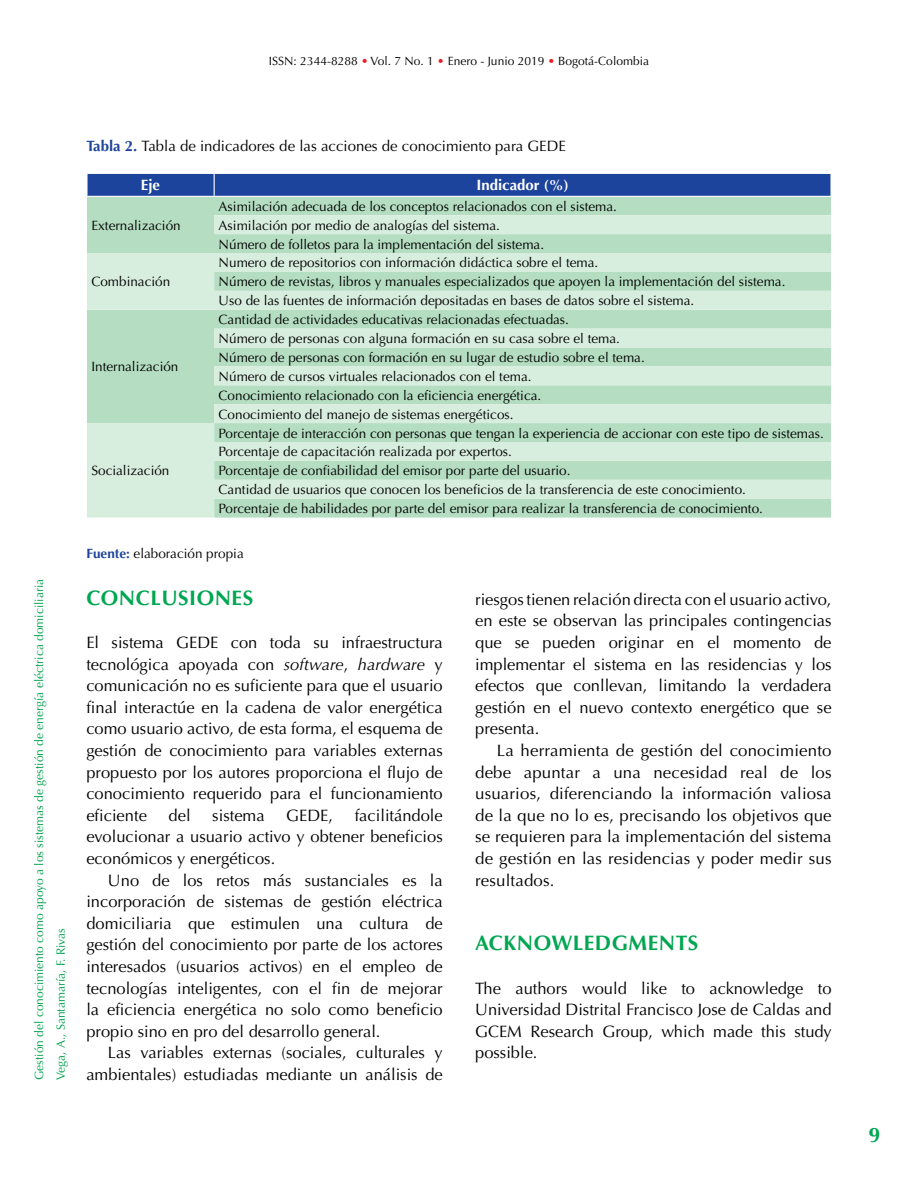
<style>
.page{position:relative;width:918px;height:1188px;background:#fff}
.page>*{position:absolute;margin:0;border:0;box-sizing:border-box;transform-origin:0 0}
.t1{font:700 21px "Optima LT Std";letter-spacing:.025em;color:#00a651}
.t2{font:16.5px/21.6px "Optima LT Std";color:#000;text-align:justify}
.t3{font:15px "Optima LT Std";color:#000}
.t4{font:700 15px "Optima LT Std";color:#fff}
.t5{font:13.5px/18.9px "Optima LT Std";color:#000}
.t6{font:12px/21.6px "Optima LT Std";color:#00a14b}
.t7{font:12px "Optima LT Std";color:#000}
.s1{color:#ed1d24}
.s2{font-weight:700;color:#1d449c}
.s3{font-style:italic}
</style>
<div class="page">
<div style="left:87px;top:197px;width:744px;height:18px;background:#b4ddc1"></div>
<svg style="left:87px;top:215px;width:744px;height:303px;background:#c6e5cf"></svg>
<div style="left:88px;top:174px;width:742px;height:22px;background:#1d449c"></div>
<p class="t7" style="left:269px;top:54px;width:382px">ISSN: 2344-8288 <span class="s1">•</span> Vol. 7 No. 1 <span class="s1">•</span> Enero - Junio 2019 <span class="s1">•</span> Bogotá-Colombia</p>
<p class="t6" style="left:29px;top:1080px;width:503px;rotate:-90deg">Gestión del conocimiento como apoyo a los sistemas de gestión de energía eléctrica domiciliaria<br>Vega, A., Santamaría, F. Rivas</p>
<p class="t3" style="left:86px;top:137px;width:481px"><span class="s2">Tabla 2.</span> Tabla de indicadores de las acciones de conocimiento para GEDE</p>
<p class="t4" style="left:141px;top:177px;width:21px">Eje</p>
<p class="t4" style="left:476px;top:177px;width:94px">Indicador (%)</p>
<p class="t5" style="left:91px;top:216px;width:91px">Externalización</p>
<p class="t5" style="left:219px;top:197px;width:400px">Asimilación adecuada de los conceptos relacionados con el sistema.<br>Asimilación por medio de analogías del sistema.<br>Número de folletos para la implementación del sistema.</p>
<p class="t5" style="left:91px;top:273px;width:80px">Combinación</p>
<p class="t5" style="left:91px;top:358px;width:89px">Internalización</p>
<p class="t5" style="left:219px;top:254px;width:568px">Numero de repositorios con información didáctica sobre el tema.<br>Número de revistas, libros y manuales especializados que apoyen la implementación del sistema.<br>Uso de las fuentes de información depositadas en bases de datos sobre el sistema.</p>
<p class="t5" style="left:219px;top:310px;width:428px">Cantidad de actividades educativas relacionadas efectuadas.<br>Número de personas con alguna formación en su casa sobre el tema.<br>Número de personas con formación en su lugar de estudio sobre el tema.<br>Número de cursos virtuales relacionados con el tema.<br>Conocimiento relacionado con la eficiencia energética.<br>Conocimiento del manejo de sistemas energéticos.</p>
<p class="t5" style="left:219px;top:424px;width:607px">Porcentaje de interacción con personas que tengan la experiencia de accionar con este tipo de sistemas.<br>Porcentaje de capacitación realizada por expertos.<br>Porcentaje de confiabilidad del emisor por parte del usuario.<br>Cantidad de usuarios que conocen los beneficios de la transferencia de este conocimiento.<br>Porcentaje de habilidades por parte del emisor para realizar la transferencia de conocimiento.</p>
<p class="t5" style="left:86px;top:544px;width:159px"><span class="s2">Fuente:</span> elaboración propia</p>
<p class="t5" style="left:91px;top:461px;width:80px">Socialización</p>
<p class="t1" style="left:86px;top:585px;width:168px">CONCLUSIONES</p>
<p class="t2" style="left:86px;top:632px;width:358px">El sistema GEDE con toda su infraestructura tecnológica apoyada con <span class="s3">software</span>, <span class="s3">hardware</span> y comunicación no es suficiente para que el usuario final interactúe en la cadena de valor energética como usuario activo, de esta forma, el esquema de gestión de conocimiento para variables externas propuesto por los autores proporciona el flujo de conocimiento requerido para el funcionamiento eficiente</p>
<p class="t2" style="left:86px;top:805px;width:358px;text-indent:268px">facilitándole evolucionar a usuario activo y obtener beneficios económicos y energéticos.</p>
<p class="t2" style="left:86px;top:869px;width:358px;text-indent:22px">Uno de los retos más sustanciales es la incorporación de sistemas de gestión eléctrica domiciliaria que estimulen una cultura de gestión del conocimiento por parte de los actores interesados (usuarios activos) en el empleo de tecnologías inteligentes, con el fin de mejorar la eficiencia energética no solo como beneficio propio sino en pro del desarrollo general.</p>
<p class="t2" style="left:86px;top:1042px;width:358px;text-align:right">Las variables externas (sociales, culturales y ambientales) estudiadas mediante un análisis de</p>
<p class="t2" style="left:169px;top:805px;width:24px">del</p>
<p class="t2" style="left:212px;top:805px;width:54px">sistema</p>
<p class="t2" style="left:286px;top:805px;width:48px">GEDE,</p>
<p class="t2" style="left:475px;top:589px;width:358px">riesgos tienen relación directa con el usuario activo, en este se observan las principales contingencias que se pueden originar en el momento de implementar el sistema en las residencias y los efectos que conllevan, limitando la verdadera gestión en el nuevo contexto energético que se presenta.</p>
<p class="t2" style="left:475px;top:740px;width:358px;text-indent:22px">La herramienta de gestión del conocimiento debe apuntar a una necesidad real de los usuarios, diferenciando la información valiosa de la que no lo es, precisando los objetivos que se requieren para la implementación del sistema de gestión en las residencias y poder medir sus resultados.</p>
<p class="t1" style="left:475px;top:931px;width:225px">ACKNOWLEDGMENTS</p>
<p class="t2" style="left:475px;top:977px;width:358px">The authors would like to acknowledge to Universidad Distrital Francisco Jose de Caldas and GCEM Research Group, which made this study possible.</p>
<p class="t1" style="left:869px;top:1123px;width:13px">9</p>
</div>
